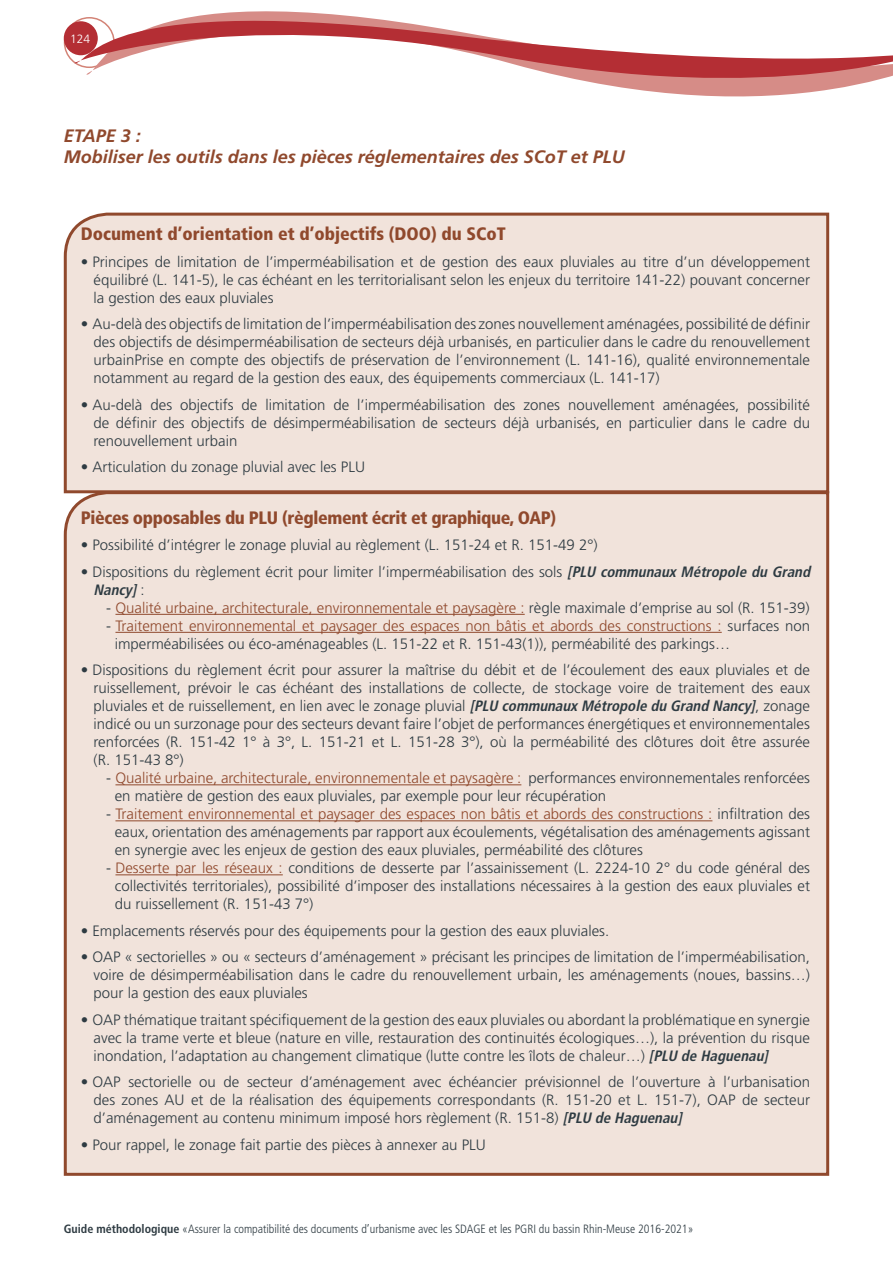
<style>
.page{position:relative;width:893px;height:1263px;background:#fff}
.page>*{position:absolute;margin:0;border:0;box-sizing:border-box;transform-origin:0 0}
.t1{font:italic 700 18px/21px "Frutiger";color:#90492d}
.t2{font:900 condensed 18px "Frutiger";letter-spacing:-.02em;color:#90492d}
.t3{font:900 condensed 18px "Frutiger";color:#90492d}
.t4{font:300 15px/18px "Frutiger";color:#2e3b42;text-align:justify}
.t5{font:300 15px "Frutiger";color:#90492d}
.t6{font:300 condensed 12px "Frutiger";color:#2e3b42}
.t7{font:300 12px "Frutiger";color:#fff}
.s1{font-weight:700;font-style:italic;font-stretch:condensed}
.s2{color:#2e3b42}
.s3{color:#90492d}
.s4{font-weight:700}
</style>
<div class="page">
<svg style="left:74px;top:11px;width:819px;height:85px"></svg>
<div style="left:64px;top:21px;width:34px;height:34px;background:#b42e34;border-radius:50%"></div>
<div style="left:63px;top:212px;width:767px;height:278px;background:#f1e3db"></div>
<div style="left:63px;top:490px;width:767px;height:686px;background:#f1e3db"></div>
<hr style="left:115px;top:614px;width:410px;height:1px;background:#90492d">
<hr style="left:115px;top:632px;width:607px;height:1px;background:#90492d">
<hr style="left:115px;top:784px;width:406px;height:1px;background:#90492d">
<hr style="left:115px;top:820px;width:597px;height:1px;background:#90492d">
<hr style="left:115px;top:874px;width:168px;height:1px;background:#90492d">
<p class="t7" style="left:70px;top:32px;width:22px">124</p>
<p class="t1" style="left:64px;top:125px;width:563px">ETAPE 3 :<br>Mobiliser les outils dans les pièces réglementaires des SCoT et PLU</p>
<p class="t3" style="left:81px;top:223px;width:427px">Document d’orientation et d’objectifs (DOO) du SCoT</p>
<p class="t4" style="left:94px;top:252px;width:718px;text-indent:-13px">• Principes de limitation de l’imperméabilisation et de gestion des eaux pluviales au titre d’un développement équilibré (L. 141-5), le cas échéant en les territorialisant selon les enjeux du territoire 141-22) pouvant concerner la gestion des eaux pluviales</p>
<p class="t4" style="left:94px;top:315px;width:718px;text-indent:-13px">• Au-delà des objectifs de limitation de l’imperméabilisation des zones nouvellement aménagées, possibilité de définir des objectifs de désimperméabilisation de secteurs déjà urbanisés, en particulier dans le cadre du renouvellement urbainPrise en compte des objectifs de préservation de l’environnement (L. 141-16), qualité environnementale notamment au regard de la gestion des eaux, des équipements commerciaux (L. 141-17)</p>
<p class="t4" style="left:94px;top:395px;width:718px;text-indent:-13px">• Au-delà des objectifs de limitation de l’imperméabilisation des zones nouvellement aménagées, possibilité de définir des objectifs de désimperméabilisation de secteurs déjà urbanisés, en particulier dans le cadre du renouvellement urbain</p>
<p class="t4" style="left:81px;top:458px;width:286px">• Articulation du zonage pluvial avec les PLU</p>
<p class="t2" style="left:81px;top:507px;width:477px">Pièces opposables du PLU (règlement écrit et graphique, OAP)</p>
<p class="t4" style="left:81px;top:536px;width:518px">• Possibilité d’intégrer le zonage pluvial au règlement (L. 151-24 et R. 151-49 2°)</p>
<p class="t4" style="left:94px;top:563px;width:722px;text-indent:-13px">• Dispositions du règlement écrit pour limiter l’imperméabilisation des sols <span class="s1">[PLU communaux Métropole du Grand<br>Nancy]</span> :</p>
<p class="t5" style="left:106px;top:599px;width:705px"><span class="s2">-</span> Qualité urbaine, architecturale, environnementale et paysagère : <span class="s2">règle maximale d’emprise au sol (R. 151-39)</span></p>
<p class="t4" style="left:115px;top:617px;width:697px;text-indent:-9px">- <span class="s3">Traitement environnemental et paysager des espaces non bâtis et abords des constructions :</span> surfaces non imperméabilisées ou éco-aménageables (L. 151-22 et R. 151-43(1)), perméabilité des parkings…</p>
<p class="t4" style="left:94px;top:661px;width:718px;text-indent:-13px">• Dispositions du règlement écrit pour assurer la maîtrise du débit et de l’écoulement des eaux pluviales et de ruissellement, prévoir le cas échéant des installations de collecte, de stockage voire de traitement des eaux pluviales et de ruissellement, en lien avec le zonage pluvial <span class="s1">[PLU communauxMétropole du Grand Nancy]</span>, zonage indicé ou un surzonage pour des secteurs devant faire l’objet de performances énergétiques et environnementales renforcées (R. 151-42 1° à 3°, L. 151-21 et L. 151-28 3°), où la perméabilité des clôtures doit être assurée (R. 151-43 8°)</p>
<p class="t4" style="left:115px;top:769px;width:697px;text-indent:-9px">- <span class="s3">Qualité urbaine, architecturale, environnementale et paysagère :</span> performances environnementales renforcées en matière de gestion des eaux pluviales, par exemple pour leur récupération</p>
<p class="t4" style="left:115px;top:805px;width:697px;text-indent:-8px">- <span class="s3">Traitement environnemental et paysager des espaces non bâtis et abords des constructions :</span> infiltration des eaux, orientation des aménagements par rapport aux écoulements, végétalisation des aménagements agissant en synergie avec les enjeux de gestion des eaux pluviales, perméabilité des clôtures</p>
<p class="t4" style="left:115px;top:859px;width:697px;text-indent:-9px">- <span class="s3">Desserte par les réseaux :</span> conditions de desserte par l’assainissement (L. 2224-10 2° du code général des collectivités territoriales), possibilité d’imposer des installations nécessaires à la gestion des eaux pluviales et du ruissellement (R. 151-43 7°)</p>
<p class="t4" style="left:81px;top:922px;width:530px">• Emplacements réservés pour des équipements pour la gestion des eaux pluviales.</p>
<p class="t4" style="left:94px;top:948px;width:718px;text-indent:-13px">• OAP « sectorielles » ou « secteurs d’aménagement » précisant les principes de limitation de l’imperméabilisation, voire de désimperméabilisation dans le cadre du renouvellement urbain, les aménagements (noues, bassins…) pour la gestion des eaux pluviales</p>
<p class="t4" style="left:94px;top:1011px;width:718px;text-indent:-13px">• OAP thématique traitant spécifiquement de la gestion des eaux pluviales ou abordant la problématique en synergie avec la trame verte et bleue (nature en ville, restauration des continuités écologiques…), la prévention du risque inondation, l’adaptation au changement climatique (lutte contre les îlots de chaleur…) <span class="s1">[PLU de Haguenau]</span></p>
<p class="t4" style="left:94px;top:1073px;width:718px;text-indent:-13px">• OAP sectorielle ou de secteur d’aménagement avec échéancier prévisionnel de l’ouverture à l’urbanisation des zones AU et de la réalisation des équipements correspondants (R. 151-20 et L. 151-7), OAP de secteur d’aménagement au contenu minimum imposé hors règlement (R. 151-8) <span class="s1">[PLU de Haguenau]</span></p>
<p class="t4" style="left:81px;top:1136px;width:407px">• Pour rappel, le zonage fait partie des pièces à annexer au PLU</p>
<p class="t6" style="left:64px;top:1222px;width:631px"><span class="s4">Guide méthodologique</span> «Assurer la compatibilité des documents d’urbanisme avec les SDAGE et les PGRI du bassin Rhin-Meuse 2016-2021»</p>
</div>
